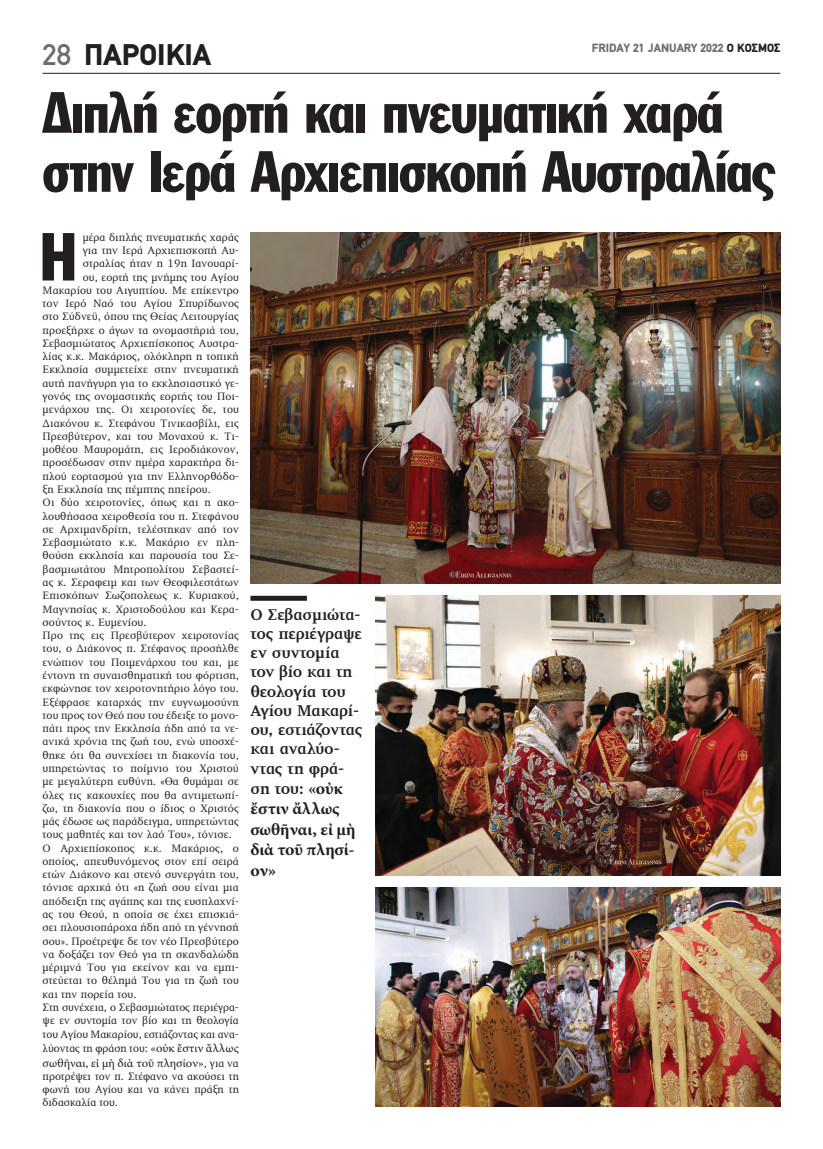
<style>
.page{position:relative;width:823px;height:1149px;background:#fff}
.page>*{position:absolute;margin:0;border:0;box-sizing:border-box;transform-origin:0 0}
.t1{font:66.6px "Franklin Gothic Greek Cond";color:#231f20}
.t2{font:57px/59px "Franklin Gothic Greek Cond";letter-spacing:-.02em;color:#231f20}
.t3{font:900 30px "PF Din Text";color:#231f20}
.t4{font:700 17px/20.4px "Minion Pro";letter-spacing:-.005em;color:#231f20;scale:1.05 1}
.t5{font:700 16px/19.3px "PF Diplomat";letter-spacing:-.02em;color:#231f20}
.t6{font:12px "Minion Pro";color:#231f20;scale:1.05 1}
.t7{font:900 12px "PF Din Text";color:#6c6d70}
.t8{font:11px/13.3px "PF Diplomat";letter-spacing:.01em;color:#231f20;text-align:justify}
.s1{font-weight:500;color:#6c6d70}
.s2{color:#231f20}
.s3{font-family:"Minion Pro";font-size:12px}
.s4{font-family:"PF Diplomat";font-size:11px}
.s5{font-family:"Minion Pro";font-size:17px}
</style>
<div class="page">
<hr style="left:43px;top:73px;width:737px;height:1px;background:#231f20">
<div style="left:250px;top:595px;width:57px;height:5px;background:#231f20"></div>
<img style="left:375px;top:595px;width:405px;height:279px">
<img style="left:375px;top:887px;width:405px;height:219px">
<img style="left:251px;top:232px;width:528px;height:351px">
<h3 class="t3" style="left:43px;top:37px;width:196px"><span class="s1">28</span> διαφημιση</h3>
<p class="t7" style="left:591px;top:40px;width:189px">FRIDAY 21 JANUARY 2022 <span class="s2">Ο ΚΟΣΜ ΟΣ</span></p>
<h3 class="t3" style="left:84px;top:37px;width:128px">ΠΑΡΟΙΚΙΑ</h3>
<h2 class="t2" style="left:43px;top:83px;width:735px">Διπλή εορτή και πνευματική χαρά στην Ιερά Αρχιεπισκοπή Αυστραλίας</h2>
<h1 class="t1" style="left:40px;top:219px;width:39px">Η</h1>
<p class="t8" style="left:83px;top:231px;width:157px">μέρα διπλής πνευματικής χαράς</p>
<p class="t8" style="left:83px;top:244px;width:157px">για την Ιερά Αρχιεπισκοπή Αυ-</p>
<p class="t8" style="left:83px;top:257px;width:157px">στραλίας ήταν η 19η Ιανουαρί-</p>
<p class="t8" style="left:83px;top:270px;width:157px">ου, εορτή της μνήμης του Αγίου</p>
<p class="t8" style="left:43px;top:284px;width:198px">Μακαρίου του Αιγυπτίου. Με επίκεντρο</p>
<p class="t8" style="left:43px;top:297px;width:198px">τον Ιερό Ναό του Αγίου Σπυρίδωνος</p>
<p class="t8" style="left:43px;top:310px;width:198px">στο Σύδνεϋ, όπου της Θείας Λειτουργίας</p>
<p class="t8" style="left:43px;top:323px;width:198px">προεξήρχε ο άγων τα ονομαστήριά του,</p>
<p class="t8" style="left:43px;top:337px;width:198px">Σεβασμιώτατος Αρχιεπίσκοπος Αυστρα-</p>
<p class="t8" style="left:43px;top:350px;width:198px">λίας κ.κ. Μακάριος, ολόκληρη η τοπική</p>
<p class="t8" style="left:43px;top:363px;width:198px">Εκκλησία συμμετείχε στην πνευματική</p>
<p class="t8" style="left:43px;top:376px;width:198px">αυτή πανήγυρη για το εκκλησιαστικό γε-</p>
<p class="t8" style="left:43px;top:390px;width:198px">γονός της ονομαστικής εορτής του Ποι-</p>
<p class="t8" style="left:43px;top:403px;width:198px">μενάρχου της. Οι χειροτονίες δε, του</p>
<p class="t8" style="left:43px;top:416px;width:198px">Διακόνου κ. Στεφάνου Τινικασβίλι, εις</p>
<p class="t8" style="left:43px;top:429px;width:198px">Πρεσβύτερον, και του Μοναχού κ. Τι-</p>
<p class="t8" style="left:43px;top:443px;width:198px">μοθέου Μαυρομάτη, εις Ιεροδιάκονον,</p>
<p class="t8" style="left:43px;top:456px;width:198px">προσέδωσαν στην ημέρα χαρακτήρα δι-</p>
<p class="t8" style="left:43px;top:469px;width:198px">πλού εορτασμού για την Ελληνορθόδο-</p>
<p class="t8" style="left:43px;top:483px;width:170px">ξη Εκκλησία της πέμπτης ηπείρου.</p>
<p class="t8" style="left:43px;top:496px;width:198px">Οι δύο χειροτονίες, όπως και η ακο-</p>
<p class="t8" style="left:43px;top:509px;width:198px">λουθήσασα χειροθεσία του π. Στεφάνου</p>
<p class="t8" style="left:43px;top:522px;width:198px">σε Αρχιμανδρίτη, τελέστηκαν από τον</p>
<p class="t8" style="left:43px;top:536px;width:198px">Σεβασμιώτατο κ.κ. Μακάριο εν πλη-</p>
<p class="t8" style="left:43px;top:549px;width:198px">θούση εκκλησία και παρουσία του Σε-</p>
<p class="t8" style="left:43px;top:562px;width:198px">βασμιωτάτου Μητροπολίτου Σεβαστεί-</p>
<p class="t8" style="left:43px;top:575px;width:198px">ας κ. Σεραφειμ και των Θεοφιλεστάτων</p>
<p class="t8" style="left:43px;top:589px;width:198px">Επισκόπων Σωζοπολεως κ. Κυριακού,</p>
<p class="t8" style="left:43px;top:602px;width:198px">Μαγνησίας κ. Χριστοδούλου και Κερα-</p>
<p class="t8" style="left:43px;top:615px;width:105px">σούντος κ. Ευμενίου.</p>
<p class="t8" style="left:43px;top:629px;width:198px">Προ της εις Πρεσβύτερον χειροτονίας</p>
<p class="t8" style="left:43px;top:642px;width:198px">του, ο Διάκονος π. Στέφανος προσήλθε</p>
<p class="t8" style="left:43px;top:655px;width:198px">ενώπιον του Ποιμενάρχου του και, με</p>
<p class="t8" style="left:43px;top:668px;width:198px">έντονη τη συναισθηματική του φόρτιση,</p>
<p class="t8" style="left:43px;top:682px;width:198px">εκφώνησε τον χειροτονητήριο λόγο του.</p>
<p class="t8" style="left:43px;top:695px;width:198px">Εξέφρασε καταρχάς την ευγνωμοσύνη</p>
<p class="t8" style="left:43px;top:708px;width:198px">του προς τον Θεό που του έδειξε το μονο-</p>
<p class="t8" style="left:43px;top:721px;width:198px">πάτι προς την Εκκλησία ήδη από τα νε-</p>
<p class="t8" style="left:43px;top:735px;width:198px">ανικά χρόνια της ζωή του, ενώ υποσχέ-</p>
<p class="t8" style="left:43px;top:748px;width:198px">θηκε ότι θα συνεχίσει τη διακονία του,</p>
<p class="t8" style="left:43px;top:761px;width:198px">υπηρετώντας το ποίμνιο του Χριστού</p>
<p class="t8" style="left:43px;top:775px;width:198px">με μεγαλύτερη ευθύνη. «Θα θυμάμαι σε</p>
<p class="t8" style="left:43px;top:788px;width:198px">όλες τις κακουχίες που θα αντιμετωπί-</p>
<p class="t8" style="left:43px;top:801px;width:198px">ζω, τη διακονία που ο ίδιος ο Χριστός</p>
<p class="t8" style="left:43px;top:814px;width:198px">μάς έδωσε ως παράδειγμα, υπηρετώντας</p>
<p class="t8" style="left:43px;top:828px;width:191px">τους μαθητές και τον λαό Του», τόνισε.</p>
<p class="t8" style="left:43px;top:841px;width:198px">O Αρχιεπίσκοπος κ.κ. Μακάριος, ο</p>
<p class="t8" style="left:43px;top:854px;width:198px">οποίος, απευθυνόμενος στον επί σειρά</p>
<p class="t8" style="left:43px;top:867px;width:198px">ετών Διάκονο και στενό συνεργάτη του,</p>
<p class="t8" style="left:43px;top:881px;width:198px">τόνισε αρχικά ότι «η ζωή σου είναι μια</p>
<p class="t8" style="left:43px;top:894px;width:198px">απόδειξη της αγάπης και της ευσπλαχνί-</p>
<p class="t8" style="left:43px;top:907px;width:198px">ας του Θεού, η οποία σε έχει επισκιά-</p>
<p class="t8" style="left:43px;top:921px;width:198px">σει πλουσιοπάροχα ήδη από τη γέννησή</p>
<p class="t8" style="left:43px;top:934px;width:198px">σου». Προέτρεψε δε τον νέο Πρεσβύτερο</p>
<p class="t8" style="left:43px;top:947px;width:198px">να δοξάζει τον Θεό για τη σκανδαλώδη</p>
<p class="t8" style="left:43px;top:960px;width:198px">μέριμνά Του για εκείνον και να εμπι-</p>
<p class="t8" style="left:43px;top:974px;width:198px">στεύεται το θέλημά Του για τη ζωή του</p>
<p class="t8" style="left:43px;top:987px;width:95px">και την πορεία του.</p>
<p class="t8" style="left:43px;top:1000px;width:198px">Στη συνέχεια, ο Σεβασμιώτατος περιέγρα-</p>
<p class="t8" style="left:43px;top:1013px;width:198px">ψε εν συντομία τον βίο και τη θεολογία</p>
<p class="t8" style="left:43px;top:1027px;width:198px">του Αγίου Μακαρίου, εστιάζοντας και ανα-</p>
<p class="t8" style="left:43px;top:1041px;width:198px">λύοντας τη φράση του: <span class="s3">«οὐκ ἔστιν ἄλλως</span></p>
<p class="t6" style="left:43px;top:1054px;width:188px">σωθῆναι, εἰ μὴ διὰ τοῦ πλησίον»<span class="s4">, για να</span></p>
<p class="t8" style="left:43px;top:1069px;width:198px">προτρέψει τον π. Στέφανο να ακούσει τη φωνή του Αγίου και να κάνει πράξη τη διδασκαλία του.</p>
<h3 class="t5" style="left:250px;top:605px;width:114px">O Σεβασμιώτα&shy;τος περιέγραψε εν συντομία τον βίο και τη θεολογία του<br>Αγίου Μακαρί&shy;ου, εστιάζοντας και αναλύο&shy;ντας τη φρά&shy;ση του: <span class="s5">«οὐκ</span></h3>
<h3 class="t4" style="left:250px;top:798px;width:101px">ἔστιν ἄλλως σωθῆναι, εἰ μὴ διὰ τοῦ πλησί&shy;ον»</h3>
</div>
